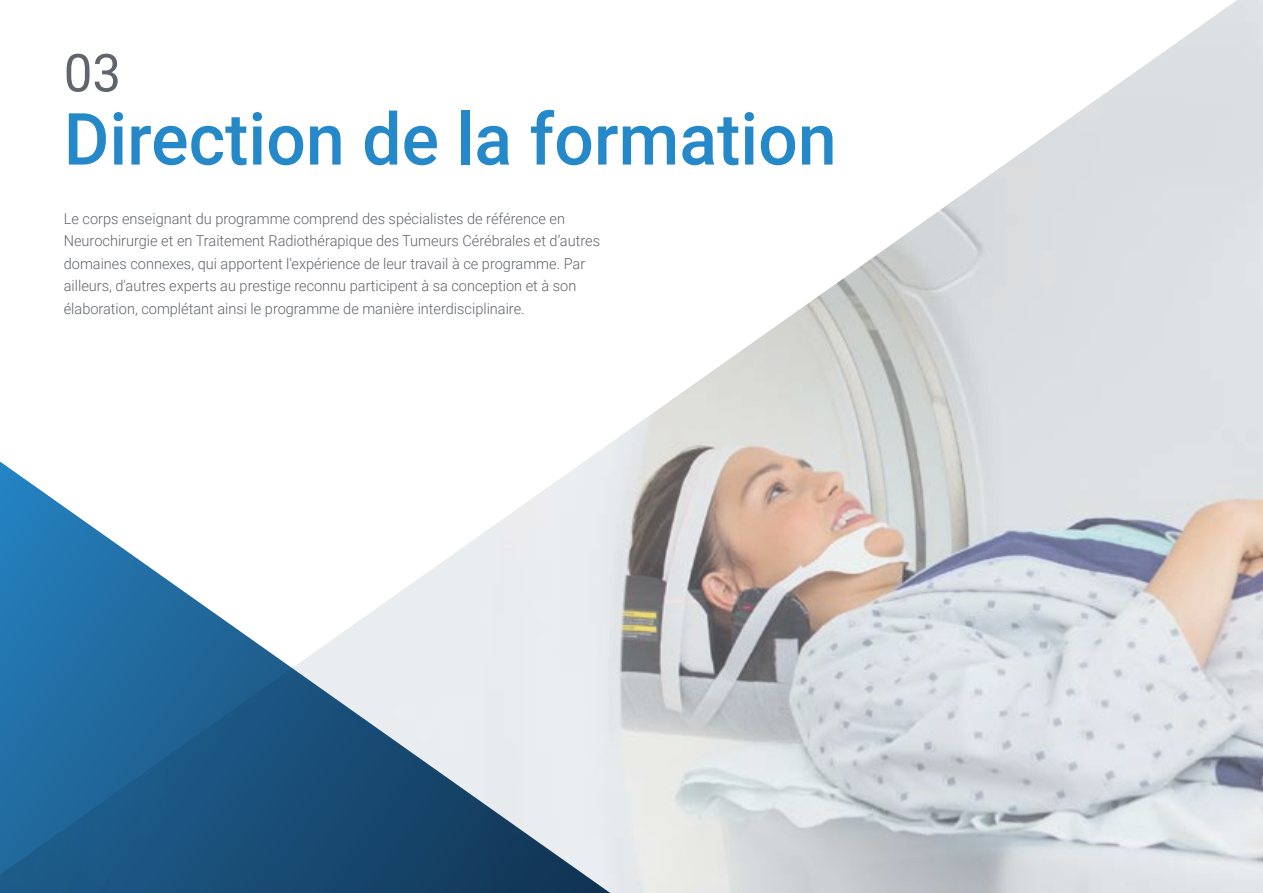
<style>
.page{position:relative;width:1263px;height:893px;background:#fff}
.page>*{position:absolute;margin:0;border:0;box-sizing:border-box;transform-origin:0 0}
.t1{font:500 72px "Roboto";color:#2488c9}
.t2{font:52.5px "Roboto";color:#61646a}
.t3{font:300 15px/22.5px "Roboto";color:#61646a}
</style>
<div class="page">
<img style="left:607px;top:0;width:656px;height:893px">
<svg style="left:0;top:446px;width:640px;height:447px"></svg>
<h2 class="t2" style="left:64px;top:36px;width:59px">03</h2>
<h1 class="t1" style="left:64px;top:89px;width:774px">Direction de la formation</h1>
<p class="t3" style="left:64px;top:207px;width:538px">Le corps enseignant du programme comprend des spécialistes de référence en Neurochirurgie et en Traitement Radiothérapique des Tumeurs Cérébrales et d’autres domaines connexes, qui apportent l'expérience de leur travail à ce programme. Par ailleurs, d'autres experts au prestige reconnu participent à sa conception et à son élaboration, complétant ainsi le programme de manière interdisciplinaire.</p>
</div>
